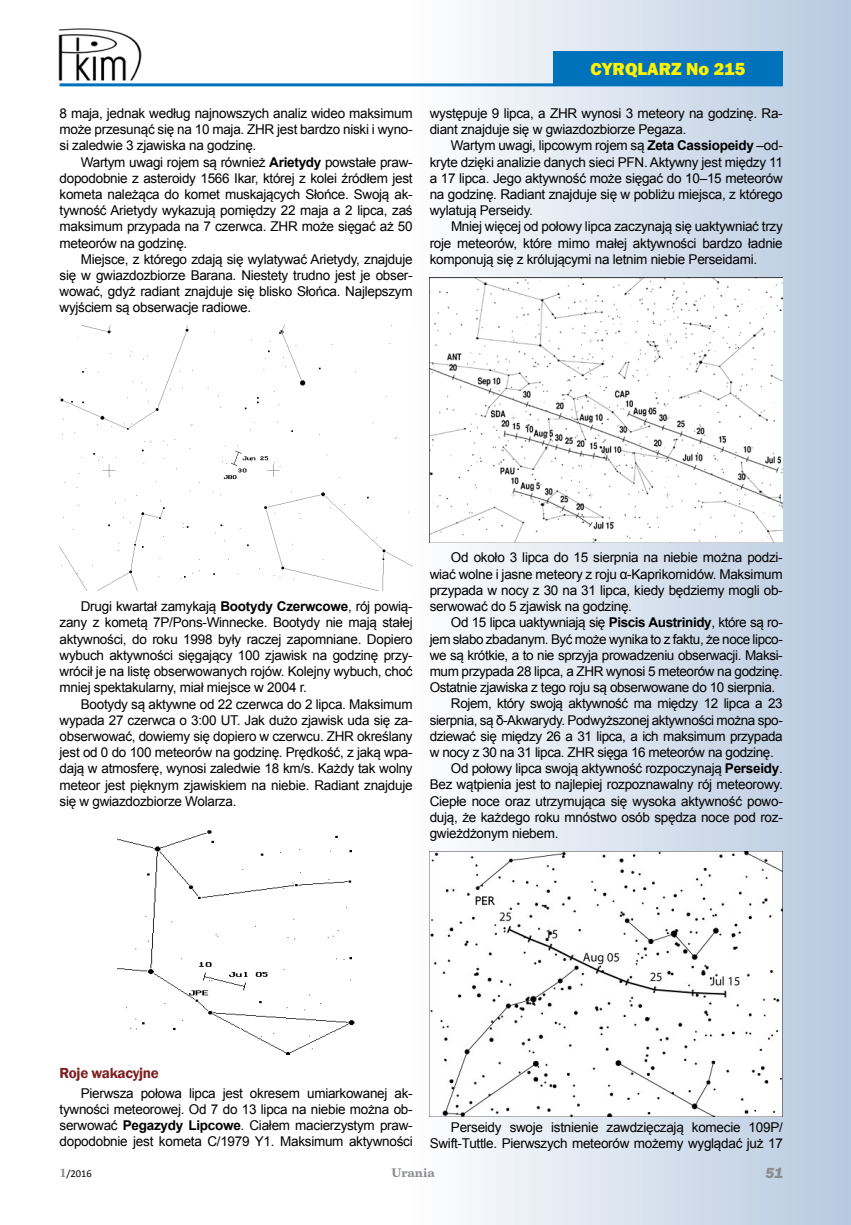
<style>
.page{position:relative;width:851px;height:1225px;background:#fff}
.page>*{position:absolute;margin:0;border:0;box-sizing:border-box;transform-origin:0 0}
.t1{font:800 18px "Franklin Gothic";color:#fff200}
.t2{font:600 15px "Franklin Gothic";letter-spacing:-.02em;color:#7d1e21}
.t3{font:italic 800 15px "Franklin Gothic";color:#8a8c8e}
.t4{font:13.5px/16.2px "Arial";letter-spacing:-.02em;color:#000;text-align:justify}
.t5{font:700 12px "Century Schoolbook BT";color:#8a8c8e}
.t6{font:10.5px "Calibri";color:#000}
.s1{font-weight:700}
.s2{font-family:"Century Schoolbook BT";font-weight:700;font-size:12px;color:#8a8c8e}
</style>
<div class="page">
<img style="left:404px;top:0;width:446px;height:1225px">
<hr style="left:60px;top:83px;width:722px;height:3px;background:#0072bc">
<div style="left:553px;top:51px;width:229px;height:34px;background:#0072bc"></div>
<img style="left:58px;top:28px;width:84px;height:53px">
<img style="left:60px;top:326px;width:352px;height:265px">
<img style="left:117px;top:830px;width:238px;height:225px">
<img style="left:429px;top:277px;width:353px;height:265px">
<img style="left:429px;top:851px;width:353px;height:265px">
<p class="t4" style="left:60px;top:105px;width:354px">8 maja, jednak według najnowszych analiz wideo maksimum może przesunąć się na 10 maja. ZHR jest bardzo niski i wyno&shy;si zaledwie 3 zjawiska na godzinę.</p>
<p class="t4" style="left:60px;top:154px;width:354px;text-indent:21px">Wartym uwagi rojem są również <span class="s1">Arietydy</span> powstałe praw&shy;dopodobnie z asteroidy 1566 Ikar, której z kolei źródłem jest kometa należąca do komet muskających Słońce. Swoją ak&shy;tywność Arietydy wykazują pomiędzy 22 maja a 2 lipca, zaś maksimum przypada na 7 czerwca. ZHR może sięgać aż 50 meteorów na godzinę.</p>
<p class="t4" style="left:60px;top:251px;width:354px;text-indent:21px">Miejsce, z którego zdają się wylatywać Arietydy, znajduje się w gwiazdozbiorze Barana. Niestety trudno jest je obser&shy;wować, gdyż radiant znajduje się blisko Słońca. Najlepszym wyjściem są obserwacje radiowe.</p>
<h1 class="t1" style="left:590px;top:57px;width:156px">CYRQLARZ No 215</h1>
<p class="t4" style="left:429px;top:105px;width:354px">występuje 9 lipca, a ZHR wynosi 3 meteory na godzinę. Ra&shy;diant znajduje się w gwiazdozbiorze Pegaza.</p>
<p class="t4" style="left:429px;top:138px;width:354px;text-indent:21px">Wartym uwagi, lipcowym rojem są <span class="s1">Zeta Cassiopeidy</span> –od&shy;kryte dzięki analizie danych sieci PFN. Aktywny jest między 11 a 17 lipca. Jego aktywność może sięgać do 10–15 meteorów na godzinę. Radiant znajduje się w pobliżu miejsca, z którego wylatują Perseidy.</p>
<p class="t4" style="left:429px;top:219px;width:354px;text-indent:21px">Mniej więcej od połowy lipca zaczynają się uaktywniać trzy roje meteorów, które mimo małej aktywności bardzo ładnie komponują się z królującymi na letnim niebie Perseidami.</p>
<p class="t4" style="left:60px;top:598px;width:354px;text-indent:21px">Drugi kwartał zamykają <span class="s1">Bootydy Czerwcowe</span>, rój powią&shy;zany z kometą 7P/Pons-Winnecke. Bootydy nie mają stałej aktywności, do roku 1998 były raczej zapomniane. Dopiero wybuch aktywności sięgający 100 zjawisk na godzinę przy&shy;wrócił je na listę obserwowanych rojów. Kolejny wybuch, choć mniej spektakularny, miał miejsce w 2004 r.</p>
<p class="t4" style="left:60px;top:696px;width:354px;text-indent:21px">Bootydy są aktywne od 22 czerwca do 2 lipca. Maksimum wypada 27 czerwca o 3:00 UT. Jak dużo zjawisk uda się za&shy;obserwować, dowiemy się dopiero w czerwcu. ZHR określany jest od 0 do 100 meteorów na godzinę. Prędkość, z jaką wpa&shy;dają w atmosferę, wynosi zaledwie 18 km/s. Każdy tak wolny meteor jest pięknym zjawiskiem na niebie. Radiant znajduje się w gwiazdozbiorze Wolarza.</p>
<p class="t4" style="left:429px;top:550px;width:354px;text-indent:21px">Od około 3 lipca do 15 sierpnia na niebie można podzi&shy;wiać wolne i jasne meteory z roju α-Kaprikornidów. Maksimum przypada w nocy z 30 na 31 lipca, kiedy będziemy mogli ob&shy;serwować do 5 zjawisk na godzinę.</p>
<p class="t4" style="left:451px;top:614px;width:333px">Od 15 lipca uaktywniają się <span class="s1">Piscis Austrinidy</span>, które są ro-</p>
<p class="t4" style="left:429px;top:631px;width:354px">jem słabo zbadanym. Być może wynika to z faktu, że noce lipco-</p>
<p class="t4" style="left:429px;top:647px;width:354px">we są krótkie, a to nie sprzyja prowadzeniu obserwacji. Maksi-</p>
<p class="t4" style="left:429px;top:663px;width:354px">mum przypada 28 lipca, a ZHR wynosi 5 meteorów na godzinę.</p>
<p class="t4" style="left:429px;top:679px;width:347px">Ostatnie zjawiska z tego roju są obserwowane do 10 sierpnia.</p>
<p class="t4" style="left:451px;top:695px;width:333px">Rojem, który swoją aktywność ma między 12 lipca a 23</p>
<p class="t4" style="left:429px;top:712px;width:354px">sierpnia, są δ-Akwarydy. Podwyższonej aktywności można spo-</p>
<p class="t4" style="left:429px;top:728px;width:354px">dziewać się między 26 a 31 lipca, a ich maksimum przypada</p>
<p class="t4" style="left:429px;top:744px;width:345px">w nocy z 30 na 31 lipca. ZHR sięga 16 meteorów na godzinę.</p>
<p class="t4" style="left:451px;top:760px;width:333px">Od połowy lipca swoją aktywność rozpoczynają <span class="s1">Perseidy</span>.</p>
<p class="t4" style="left:429px;top:776px;width:354px">Bez wątpienia jest to najlepiej rozpoznawalny rój meteorowy.</p>
<p class="t4" style="left:429px;top:793px;width:354px">Ciepłe noce oraz utrzymująca się wysoka aktywność powo-</p>
<p class="t4" style="left:429px;top:809px;width:354px">dują, że każdego roku mnóstwo osób spędza noce pod roz-</p>
<p class="t4" style="left:429px;top:825px;width:130px">gwieżdżonym niebem.</p>
<p class="t2" style="left:60px;top:1064px;width:101px">Roje wakacyjne</p>
<p class="t4" style="left:60px;top:1085px;width:354px;text-indent:21px">Pierwsza połowa lipca jest okresem umiarkowanej ak&shy;tywności meteorowej. Od 7 do 13 lipca na niebie można ob&shy;serwować <span class="s1">Pegazydy Lipcowe</span>. Ciałem macierzystym praw&shy;dopodobnie jest kometa C/1979 Y1. Maksimum aktywności</p>
<p class="t4" style="left:429px;top:1119px;width:354px;text-align:right">Perseidy swoje istnienie zawdzięczają komecie 109P/<br>Swift-Tuttle. Pierwszych meteorów możemy wyglądać już 17</p>
<p class="t6" style="left:60px;top:1166px;width:34px"><span class="s2">1</span>/2016</p>
<p class="t5" style="left:391px;top:1164px;width:45px">Urania</p>
<p class="t3" style="left:765px;top:1163px;width:19px">51</p>
</div>
